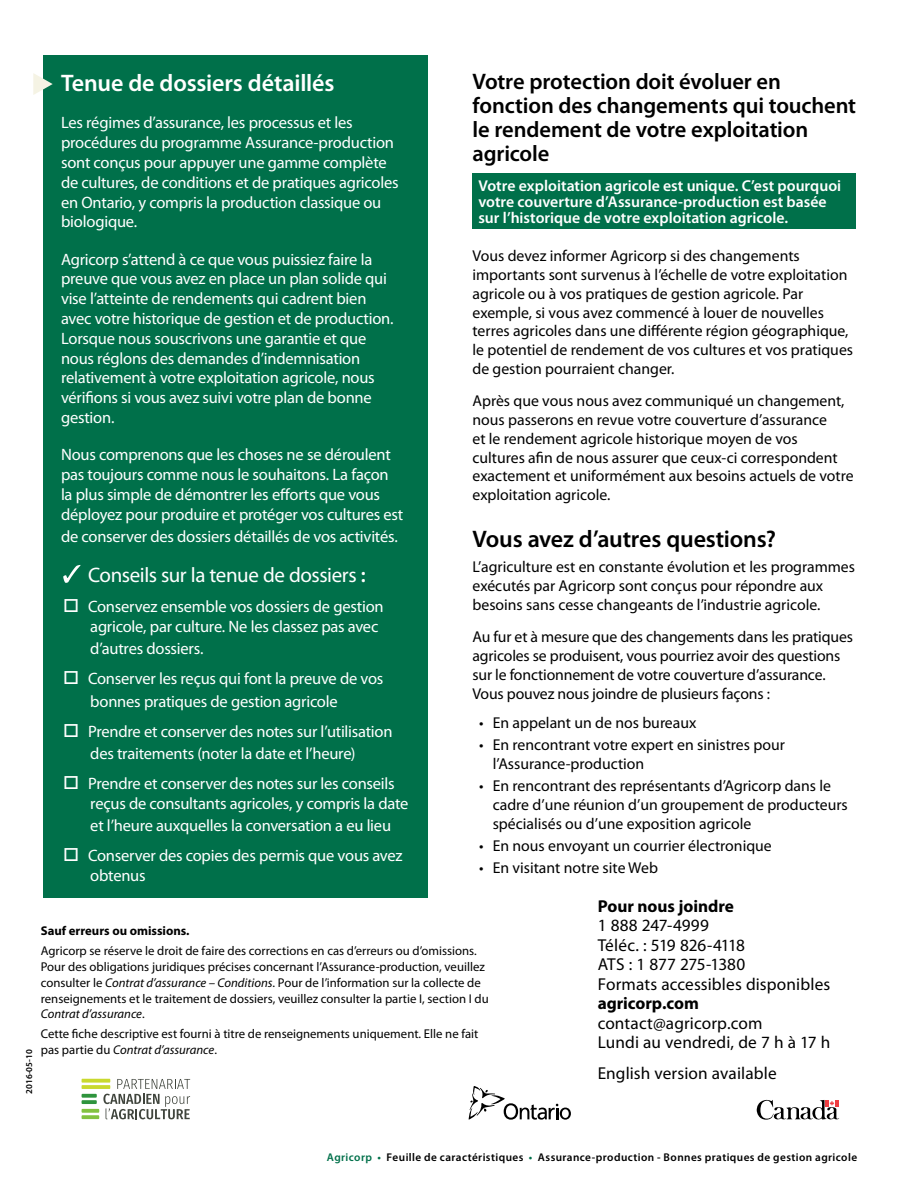
<style>
.page{position:relative;width:918px;height:1188px;background:#fff}
.page>*{position:absolute;margin:0;border:0;box-sizing:border-box;transform-origin:0 0}
.t1{font:600 24px "Myriad Pro";letter-spacing:-.01em;color:#000}
.t2{font:600 24px "Myriad Pro";letter-spacing:-.005em;color:#fff}
.t3{font:600 22.5px/24px "Myriad Pro";letter-spacing:-.005em;color:#000}
.t4{font:21px "Myriad Pro";letter-spacing:-.02em;color:#fff}
.t5{font:17.25px/19.5px "Myriad Pro";letter-spacing:.005em;color:#000}
.t6{font:700 17.25px "Myriad Pro";color:#000}
.t7{font:16.5px/19.8px "Myriad Pro";letter-spacing:-.015em;color:#fff}
.t8{font:15.75px/18.8px "Myriad Pro";color:#000}
.t9{font:600 15.75px/15.8px "Myriad Pro";color:#fff}
.t10{font:12.75px/15.8px "Myriad Pro";color:#000}
.t11{font:700 12.75px "Myriad Pro";color:#000}
.t12{font:600 11.25px "Myriad Pro";letter-spacing:.035em;color:#000}
.t13{font:600 9px "Myriad Pro";color:#000}
.s1{font-weight:600}
.s2{font-style:italic}
.s3{color:#00704a}
</style>
<div class="page">
<div style="left:43px;top:55px;width:385px;height:842px;background:#00704a"></div>
<svg style="left:63px;top:565px;width:18px;height:18px"></svg>
<svg style="left:33px;top:73px;width:20px;height:22px"></svg>
<div style="left:472px;top:174px;width:384px;height:55px;background:#00704a"></div>
<svg style="left:469px;top:1086px;width:102px;height:34px"></svg>
<svg style="left:757px;top:1100px;width:82px;height:20px"></svg>
<svg style="left:82px;top:1115px;width:17px;height:4px"></svg>
<svg style="left:82px;top:1109px;width:17px;height:4px"></svg>
<svg style="left:82px;top:1100px;width:15px;height:4px"></svg>
<svg style="left:82px;top:1094px;width:15px;height:4px"></svg>
<svg style="left:103px;top:1079px;width:87px;height:40px"></svg>
<svg style="left:82px;top:1085px;width:28px;height:4px"></svg>
<svg style="left:82px;top:1079px;width:28px;height:4px"></svg>
<p class="t13" style="left:24px;top:1094px;width:46px;rotate:-90deg">2016-05-10</p>
<h2 class="t3" style="left:472px;top:69px;width:385px">Votre protection doit évoluer en fonction des changements qui touchent le rendement de votre exploitation agricole</h2>
<p class="t9" style="left:478px;top:178px;width:364px">Votre exploitation agricole est unique. C’est pourquoi votre couverture d’Assurance-production est basée sur l’historique de votre exploitation agricole.</p>
<p class="t8" style="left:472px;top:247px;width:382px">Vous devez informer Agricorp si des changements importants sont survenus à l’échelle de votre exploitation agricole ou à vos pratiques de gestion agricole. Par exemple, si vous avez commencé à louer de nouvelles terres agricoles dans une différente région géographique, le potentiel de rendement de vos cultures et vos pratiques de gestion pourraient changer.</p>
<p class="t8" style="left:472px;top:392px;width:383px">Après que vous nous avez communiqué un changement, nous passerons en revue votre couverture d’assurance<br>et le rendement agricole historique moyen de vos cultures afin de nous assurer que ceux-ci correspondent exactement et uniformément aux besoins actuels de votre exploitation agricole.</p>
<h1 class="t1" style="left:472px;top:523px;width:305px">Vous avez d’autres questions?</h1>
<p class="t8" style="left:472px;top:557px;width:384px">L’agriculture est en constante évolution et les programmes exécutés par Agricorp sont conçus pour répondre aux besoins sans cesse changeants de l’industrie agricole.</p>
<p class="t8" style="left:472px;top:627px;width:382px">Au fur et à mesure que des changements dans les pratiques agricoles se produisent, vous pourriez avoir des questions sur le fonctionnement de votre couverture d’assurance.<br>Vous pouvez nous joindre de plusieurs façons :</p>
<p class="t8" style="left:479px;top:713px;width:219px">• En appelant un de nos bureaux</p>
<p class="t8" style="left:493px;top:735px;width:294px;text-indent:-13px">• En rencontrant votre expert en sinistres pour l’Assurance-production</p>
<p class="t8" style="left:493px;top:776px;width:357px;text-indent:-13px">• En rencontrant des représentants d’Agricorp dans le cadre d’une réunion d’un groupement de producteurs spécialisés ou d’une exposition agricole</p>
<p class="t8" style="left:479px;top:836px;width:294px">• En nous envoyant un courrier électronique</p>
<p class="t8" style="left:479px;top:858px;width:180px">• En visitant notre site Web</p>
<p class="t6" style="left:598px;top:895px;width:138px">Pour nous joindre</p>
<p class="t5" style="left:598px;top:916px;width:234px">1 888 247-4999<br>Téléc. : 519 826-4118<br>ATS : 1 877 275-1380<br>Formats accessibles disponibles</p>
<p class="t6" style="left:598px;top:992px;width:103px">agricorp.com</p>
<p class="t5" style="left:598px;top:1013px;width:234px">contact@agricorp.com<br>Lundi au vendredi, de 7 h à 17 h</p>
<p class="t5" style="left:598px;top:1063px;width:181px">English version available</p>
<h1 class="t2" style="left:61px;top:68px;width:275px">Tenue de dossiers détaillés</h1>
<p class="t7" style="left:61px;top:113px;width:339px">Les régimes d’assurance, les processus et les procédures du programme Assurance-production sont conçus pour appuyer une gamme complète de cultures, de conditions et de pratiques agricoles en Ontario, y compris la production classique ou biologique.</p>
<p class="t7" style="left:61px;top:249px;width:334px">Agricorp s’attend à ce que vous puissiez faire la preuve que vous avez en place un plan solide qui vise l’atteinte de rendements qui cadrent bien avec votre historique de gestion et de production.<br>Lorsque nous souscrivons une garantie et que nous réglons des demandes d’indemnisation relativement à votre exploitation agricole, nous vérifions si vous avez suivi votre plan de bonne gestion.</p>
<p class="t7" style="left:61px;top:445px;width:344px">Nous comprenons que les choses ne se déroulent pas toujours comme nous le souhaitons. La façon la plus simple de démontrer les efforts que vous déployez pour produire et protéger vos cultures est</p>
<p class="t7" style="left:61px;top:526px;width:338px">de conserver des dossiers détaillés de vos activités.</p>
<p class="t4" style="left:88px;top:562px;width:279px">Conseils sur la tenue de dossiers <span class="s1">:</span></p>
<p class="t7" style="left:90px;top:596px;width:295px;text-indent:-27px">□ Conservez ensemble vos dossiers de gestion agricole, par culture. Ne les classez pas avec</p>
<p class="t7" style="left:90px;top:639px;width:115px">d’autres dossiers.</p>
<p class="t7" style="left:90px;top:667px;width:295px;line-height:22.5px;text-indent:-27px">□ Conserver les reçus qui font la preuve de vos bonnes pratiques de gestion agricole</p>
<p class="t7" style="left:90px;top:720px;width:304px;line-height:22.5px;text-indent:-27px">□ Prendre et conserver des notes sur l’utilisation des traitements (noter la date et l’heure)</p>
<p class="t7" style="left:90px;top:773px;width:320px;text-indent:-27px">□ Prendre et conserver des notes sur les conseils reçus de consultants agricoles, y compris la date</p>
<p class="t7" style="left:90px;top:816px;width:302px">et l’heure auxquelles la conversation a eu lieu</p>
<p class="t7" style="left:90px;top:846px;width:314px;text-indent:-27px">□ Conserver des copies des permis que vous avez obtenus</p>
<p class="t11" style="left:41px;top:923px;width:150px">Sauf erreurs ou omissions.</p>
<p class="t10" style="left:41px;top:943px;width:450px">Agricorp se réserve le droit de faire des corrections en cas d’erreurs ou d’omissions.<br>Pour des obligations juridiques précises concernant l’Assurance-production, veuillez consulter le <span class="s2">Contrat d’assurance – Conditions</span>. Pour de l’information sur la collecte de renseignements et le traitement de dossiers, veuillez consulter la partie I, section I du <span class="s2">Contrat d’assurance</span>.</p>
<p class="t10" style="left:41px;top:1026px;width:439px">Cette fiche descriptive est fourni à titre de renseignements uniquement. Elle ne fait pas partie du <span class="s2">Contrat d’assurance</span>.</p>
<p class="t12" style="left:327px;top:1150px;width:532px"><span class="s3">Agricorp •</span> Feuille de caractéristiques <span class="s3">•</span> Assurance-production - Bonnes pratiques de gestion agricole</p>
</div>
